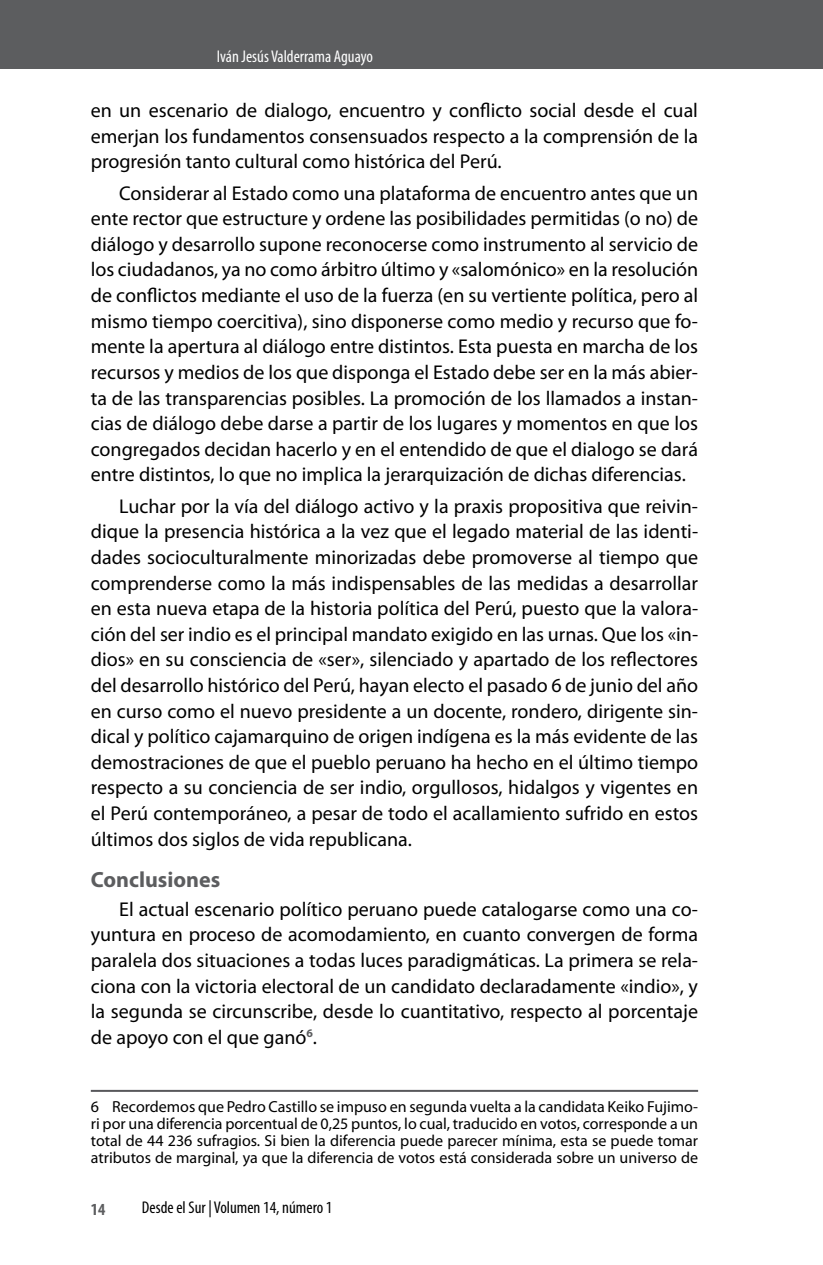
<style>
.page{position:relative;width:823px;height:1265px;background:#fff}
.page>*{position:absolute;margin:0;border:0;box-sizing:border-box;transform-origin:0 0}
.t1{font:700 22px "Myriad Pro";color:#5c5d5f}
.t2{font:20px/25.6px "Myriad Pro";color:#000;text-align:justify}
.t3{font:condensed 17px "Myriad Pro";color:#000}
.t4{font:condensed 17px "Myriad Pro";color:#fff}
.t5{font:700 condensed 17px "Myriad Pro";color:#5c5d5f}
.t6{font:16px/17px "Myriad Pro";color:#000;text-align:justify}
</style>
<div class="page">
<div style="left:0;top:0;width:822px;height:68px;background:#5c5d5f"></div>
<hr style="left:822px;top:0;width:1px;height:68px;background:#5c5d5f">
<hr style="left:91px;top:1089px;width:606px;height:2px;background:#58585b">
<p class="t4" style="left:217px;top:46px;width:157px">Iván Jesús Valderrama Aguayo</p>
<p class="t2" style="left:91px;top:97px;width:608px">en un escenario de dialogo, encuentro y conflicto social desde el cual emerjan los fundamentos consensuados respecto a la comprensión de la progresión tanto cultural como histórica del Perú.</p>
<p class="t2" style="left:91px;top:180px;width:608px;text-indent:28px">Considerar al Estado como una plataforma de encuentro antes que un ente rector que estructure y ordene las posibilidades permitidas (o no) de diálogo y desarrollo supone reconocerse como instrumento al servicio de los ciudadanos, ya no como árbitro último y «salomónico» en la resolución de conflictos mediante el uso de la fuerza (en su vertiente política, pero al mismo tiempo coercitiva), sino disponerse como medio y recurso que fo&shy;mente la apertura al diálogo entre distintos. Esta puesta en marcha de los recursos y medios de los que disponga el Estado debe ser en la más abier&shy;ta de las transparencias posibles. La promoción de los llamados a instan&shy;cias de diálogo debe darse a partir de los lugares y momentos en que los congregados decidan hacerlo y en el entendido de que el dialogo se dará entre distintos, lo que no implica la jerarquización de dichas diferencias.</p>
<p class="t2" style="left:91px;top:493px;width:608px;text-indent:28px">Luchar por la vía del diálogo activo y la praxis propositiva que reivin&shy;dique la presencia histórica a la vez que el legado material de las identi&shy;dades socioculturalmente minorizadas debe promoverse al tiempo que comprenderse como la más indispensables de las medidas a desarrollar en esta nueva etapa de la historia política del Perú, puesto que la valora&shy;ción del ser indio es el principal mandato exigido en las urnas. Que los «in&shy;dios» en su consciencia de «ser», silenciado y apartado de los reflectores del desarrollo histórico del Perú, hayan electo el pasado 6 de junio del año en curso como el nuevo presidente a un docente, rondero, dirigente sin&shy;dical y político cajamarquino de origen indígena es la más evidente de las demostraciones de que el pueblo peruano ha hecho en el último tiempo respecto a su conciencia de ser indio, orgullosos, hidalgos y vigentes en el Perú contemporáneo, a pesar de todo el acallamiento sufrido en estos últimos dos siglos de vida republicana.</p>
<p class="t1" style="left:91px;top:865px;width:131px">Conclusiones</p>
<p class="t2" style="left:91px;top:895px;width:608px;text-indent:28px">El actual escenario político peruano puede catalogarse como una co&shy;yuntura en proceso de acomodamiento, en cuanto convergen de forma paralela dos situaciones a todas luces paradigmáticas. La primera se rela&shy;ciona con la victoria electoral de un candidato declaradamente «indio», y la segunda se circunscribe, desde lo cuantitativo, respecto al porcentaje de apoyo con el que ganó<sup>6</sup>.</p>
<p class="t6" style="left:91px;top:1097px;width:608px">6 Recordemos que Pedro Castillo se impuso en segunda vuelta a la candidata Keiko Fujimo&shy;ri por una diferencia porcentual de 0,25 puntos, lo cual, traducido en votos, corresponde a un total de 44 236 sufragios. Si bien la diferencia puede parecer mínima, esta se puede tomar atributos de marginal, ya que la diferencia de votos está considerada sobre un universo de</p>
<p class="t5" style="left:91px;top:1198px;width:16px">14</p>
<p class="t3" style="left:142px;top:1196px;width:192px">Desde el Sur | Volumen 14, número 1</p>
</div>
